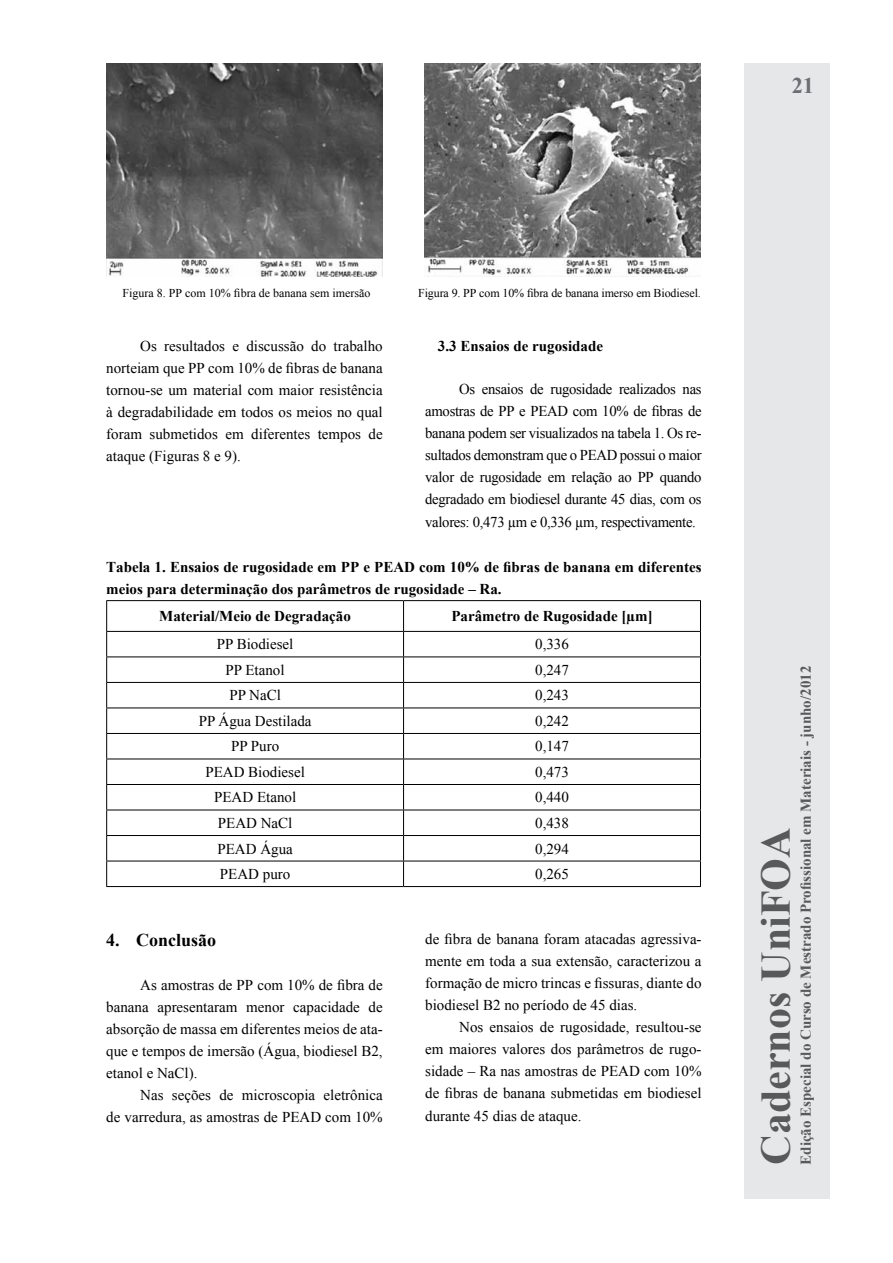
<style>
.page{position:relative;width:893px;height:1263px;background:#fff}
.page>*{position:absolute;margin:0;border:0;box-sizing:border-box;transform-origin:0 0}
.t1{font:700 42px "Times New Roman";color:#58595b}
.t2{font:700 22.5px "Times New Roman";color:#6d6e71}
.t3{font:700 18px "Times New Roman";color:#000}
.t4{font:15px/22px "Times New Roman";color:#000;text-align:justify}
.t5{font:700 15px/22px "Times New Roman";color:#000}
.t6{font:700 15px "Times New Roman";color:#58595b}
.t7{font:12px "Times New Roman";letter-spacing:-.01em;color:#000}
</style>
<div class="page">
<div style="left:744px;top:64px;width:85px;height:1135px;background:#e6e7e8"></div>
<img style="left:106px;top:64px;width:277px;height:212px">
<img style="left:424px;top:64px;width:277px;height:212px">
<hr style="left:106px;top:600px;width:298px;height:1px;background:#000">
<hr style="left:106px;top:601px;width:1px;height:30px;background:#000">
<hr style="left:404px;top:600px;width:297px;height:1px;background:#000">
<hr style="left:403px;top:601px;width:1px;height:30px;background:#000">
<hr style="left:700px;top:601px;width:1px;height:30px;background:#000">
<hr style="left:106px;top:631px;width:298px;height:1px;background:#000">
<hr style="left:404px;top:631px;width:297px;height:1px;background:#000">
<hr style="left:106px;top:656px;width:298px;height:1px;background:#000">
<hr style="left:404px;top:656px;width:297px;height:1px;background:#000">
<hr style="left:106px;top:682px;width:298px;height:1px;background:#000">
<hr style="left:404px;top:682px;width:297px;height:1px;background:#000">
<hr style="left:106px;top:707px;width:298px;height:1px;background:#000">
<hr style="left:404px;top:707px;width:297px;height:1px;background:#000">
<hr style="left:106px;top:733px;width:298px;height:1px;background:#000">
<hr style="left:404px;top:733px;width:297px;height:1px;background:#000">
<hr style="left:106px;top:759px;width:298px;height:1px;background:#000">
<hr style="left:404px;top:759px;width:297px;height:1px;background:#000">
<hr style="left:106px;top:784px;width:298px;height:1px;background:#000">
<hr style="left:404px;top:784px;width:297px;height:1px;background:#000">
<hr style="left:106px;top:810px;width:298px;height:1px;background:#000">
<hr style="left:404px;top:810px;width:297px;height:1px;background:#000">
<hr style="left:106px;top:835px;width:298px;height:1px;background:#000">
<hr style="left:404px;top:835px;width:297px;height:1px;background:#000">
<hr style="left:106px;top:861px;width:298px;height:1px;background:#000">
<svg style="left:106px;top:632px;width:1px;height:254px"></svg>
<hr style="left:404px;top:861px;width:297px;height:1px;background:#000">
<svg style="left:403px;top:632px;width:1px;height:254px"></svg>
<svg style="left:700px;top:632px;width:1px;height:254px"></svg>
<hr style="left:106px;top:886px;width:298px;height:1px;background:#000">
<hr style="left:404px;top:886px;width:297px;height:1px;background:#000">
<h2 class="t2" style="left:792px;top:70px;width:24px">21</h2>
<p class="t7" style="left:123px;top:285px;width:249px">Figura 8. PP com 10% fibra de banana sem imersão</p>
<p class="t7" style="left:418px;top:285px;width:284px">Figura 9. PP com 10% fibra de banana imerso em Biodiesel.</p>
<p class="t4" style="left:106px;top:334px;width:278px;text-indent:34px">Os resultados e discussão do trabalho norteiam que PP com 10% de fibras de banana tornou-se um material com maior resistência à degradabilidade em todos os meios no qual foram submetidos em diferentes tempos de ataque (Figuras 8 e 9).</p>
<p class="t5" style="left:438px;top:334px;width:167px">3.3 Ensaios de rugosidade</p>
<p class="t4" style="left:425px;top:378px;width:278px;text-indent:34px">Os ensaios de rugosidade realizados nas amostras de PP e PEAD com 10% de fibras de banana podem ser visualizados na tabela 1. Os re&shy;sultados demonstram que o PEAD possui o maior valor de rugosidade em relação ao PP quando degradado em biodiesel durante 45 dias, com os valores: 0,473 µm e 0,336 µm, respectivamente.</p>
<p class="t5" style="left:106px;top:556px;width:597px">Tabela 1. Ensaios de rugosidade em PP e PEAD com 10% de fibras de banana em diferentes meios para determinação dos parâmetros de rugosidade – Ra.</p>
<p class="t5" style="left:159px;top:605px;width:193px">Material/Meio de Degradação</p>
<p class="t5" style="left:451px;top:605px;width:203px">Parâmetro de Rugosidade [µm]</p>
<p class="t4" style="left:217px;top:633px;width:78px">PP Biodiesel</p>
<p class="t4" style="left:535px;top:633px;width:35px">0,336</p>
<p class="t4" style="left:226px;top:659px;width:61px">PP Etanol</p>
<p class="t4" style="left:535px;top:659px;width:35px">0,247</p>
<p class="t4" style="left:229px;top:684px;width:53px">PP NaCl</p>
<p class="t4" style="left:535px;top:684px;width:35px">0,243</p>
<p class="t4" style="left:199px;top:710px;width:114px">PP Água Destilada</p>
<p class="t4" style="left:535px;top:710px;width:35px">0,242</p>
<p class="t4" style="left:231px;top:735px;width:50px">PP Puro</p>
<p class="t4" style="left:535px;top:735px;width:35px">0,147</p>
<p class="t4" style="left:205px;top:761px;width:101px">PEAD Biodiesel</p>
<p class="t4" style="left:535px;top:761px;width:35px">0,473</p>
<p class="t4" style="left:214px;top:786px;width:84px">PEAD Etanol</p>
<p class="t4" style="left:535px;top:786px;width:35px">0,440</p>
<p class="t4" style="left:218px;top:812px;width:76px">PEAD NaCl</p>
<p class="t4" style="left:535px;top:812px;width:35px">0,438</p>
<p class="t4" style="left:217px;top:837px;width:77px">PEAD Água</p>
<p class="t4" style="left:535px;top:837px;width:35px">0,294</p>
<p class="t4" style="left:220px;top:863px;width:72px">PEAD puro</p>
<p class="t4" style="left:535px;top:863px;width:35px">0,265</p>
<p class="t3" style="left:106px;top:927px;width:111px">4. Conclusão</p>
<p class="t4" style="left:106px;top:974px;width:278px;text-indent:34px">As amostras de PP com 10% de fibra de banana apresentaram menor capacidade de absorção de massa em diferentes meios de ata&shy;que e tempos de imersão (Água, biodiesel B2, etanol e NaCl).</p>
<p class="t4" style="left:106px;top:1084px;width:278px;text-align:right">Nas seções de microscopia eletrônica<br>de varredura, as amostras de PEAD com 10%</p>
<p class="t4" style="left:425px;top:928px;width:278px">de fibra de banana foram atacadas agressiva&shy;mente em toda a sua extensão, caracterizou a formação de micro trincas e fissuras, diante do biodiesel B2 no período de 45 dias.</p>
<p class="t4" style="left:425px;top:1016px;width:278px;text-indent:34px">Nos ensaios de rugosidade, resultou-se em maiores valores dos parâmetros de rugo&shy;sidade – Ra nas amostras de PEAD com 10% de fibras de banana submetidas em biodiesel durante 45 dias de ataque.</p>
<h1 class="t1" style="left:747px;top:1165px;width:339px;rotate:-90deg">Cadernos UniFOA</h1>
<p class="t6" style="left:795px;top:1165px;width:500px;rotate:-90deg">Edição Especial do Curso de Mestrado Profissional em Materiais - junho/2012</p>
</div>
